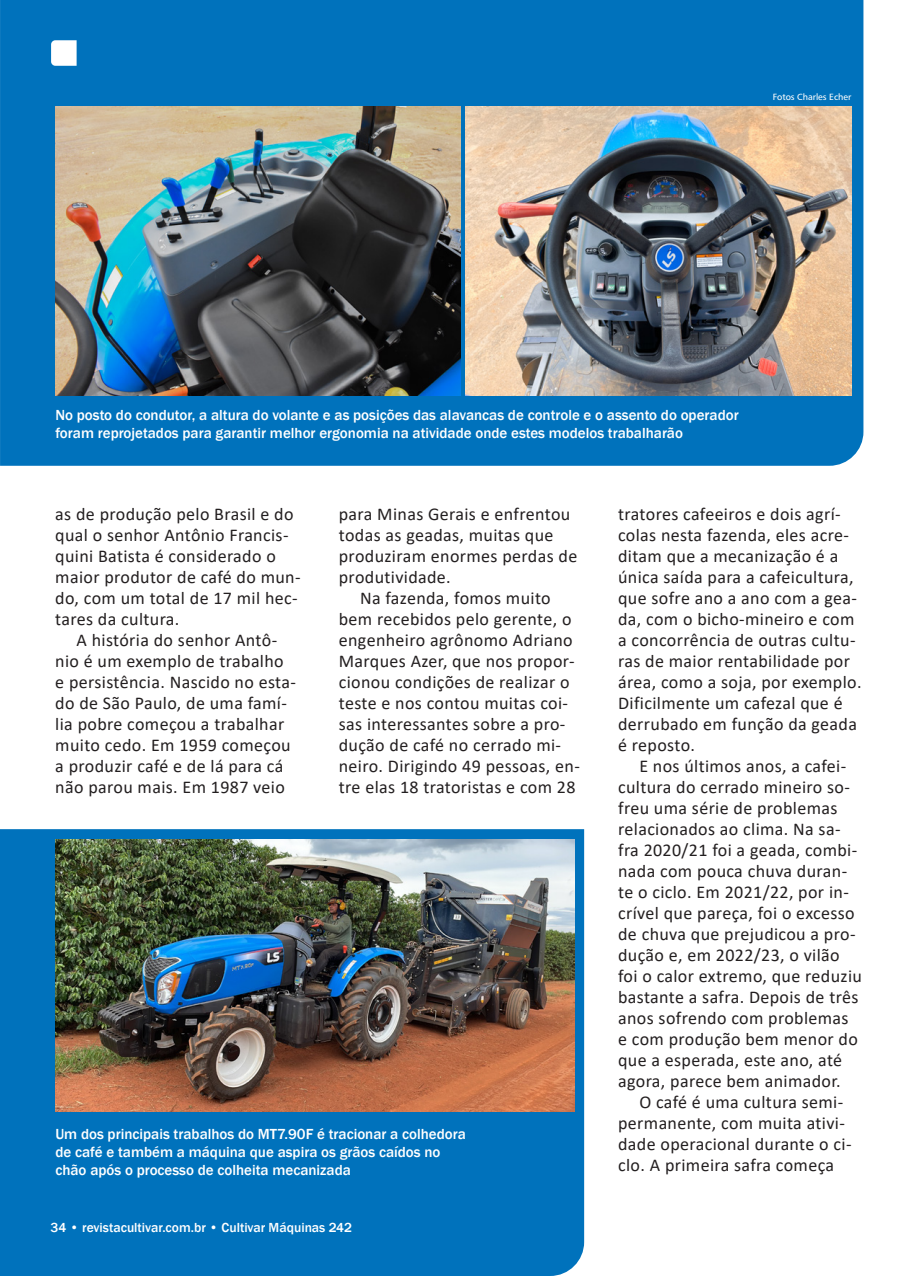
<style>
.page{position:relative;width:906px;height:1276px;background:#fff}
.page>*{position:absolute;margin:0;border:0;box-sizing:border-box;transform-origin:0 0}
.CorpoTEXTO{font:18px/21px "Calibri";letter-spacing:.02em;color:#231f20}
.LEGENDAS_Fotos{font:500 15px/18px "Franklin Gothic";color:#fff}
.Título_2{font:500 13.5px "Franklin Gothic";color:#fff}
.CRÉDITOS_FOTOS{font:9px "Humana 777";color:#fff}
</style>
<div class="page">
<div style="left:0;top:829px;width:584px;height:447px;background:#0072bc"></div>
<div style="left:0;top:0;width:863px;height:466px;background:#0072bc"></div>
<svg style="left:51px;top:40px;width:26px;height:26px"></svg>
<img style="left:55px;top:106px;width:405px;height:289px">
<img style="left:466px;top:106px;width:385px;height:289px">
<img style="left:55px;top:839px;width:519px;height:272px">
<p class="CRÉDITOS_FOTOS" style="left:773px;top:92px;width:80px">Fotos Charles Echer</p>
<p class="LEGENDAS_Fotos" style="left:55px;top:406px;width:685px">No posto do condutor, a altura do volante e as posições das alavancas de controle e o assento do operador foram reprojetados para garantir melhor ergonomia na atividade onde estes modelos trabalharão</p>
<p class="CorpoTEXTO" style="left:55px;top:502px;width:247px">as de produção pelo Brasil e do qual o senhor Antônio Francis&shy;quini Batista é considerado o maior produtor de café do mun&shy;do, com um total de 17 mil hec&shy;tares da cultura.</p>
<p class="CorpoTEXTO" style="left:55px;top:628px;width:242px;text-indent:21px">A história do senhor Antô&shy;nio é um exemplo de trabalho e persistência. Nascido no esta&shy;do de São Paulo, de uma famí&shy;lia pobre começou a trabalhar muito cedo. Em 1959 começou a produzir café e de lá para cá não parou mais. Em 1987 veio</p>
<p class="CorpoTEXTO" style="left:339px;top:502px;width:240px">para Minas Gerais e enfrentou todas as geadas, muitas que produziram enormes perdas de produtividade.</p>
<p class="CorpoTEXTO" style="left:339px;top:586px;width:242px;text-indent:21px">Na fazenda, fomos muito bem recebidos pelo gerente, o engenheiro agrônomo Adriano<br>Marques Azer, que nos propor&shy;cionou condições de realizar o teste e nos contou muitas coi&shy;sas interessantes sobre a pro&shy;dução de café no cerrado mi&shy;neiro. Dirigindo 49 pessoas, en&shy;tre elas 18 tratoristas e com 28</p>
<p class="LEGENDAS_Fotos" style="left:55px;top:1125px;width:412px">Um dos principais trabalhos do MT7.90F é tracionar a colhedora de café e também a máquina que aspira os grãos caídos no chão após o processo de colheita mecanizada</p>
<p class="Título_2" style="left:51px;top:1218px;width:303px">34 • revistacultivar.com.br • Cultivar Máquinas 242</p>
<p class="CorpoTEXTO" style="left:618px;top:502px;width:245px">tratores cafeeiros e dois agrí&shy;colas nesta fazenda, eles acre&shy;ditam que a mecanização é a única saída para a cafeicultura, que sofre ano a ano com a gea&shy;da, com o bicho-mineiro e com a concorrência de outras cultu&shy;ras de maior rentabilidade por área, como a soja, por exemplo.<br>Dificilmente um cafezal que é derrubado em função da geada é reposto.</p>
<p class="CorpoTEXTO" style="left:618px;top:754px;width:245px;text-indent:21px">E nos últimos anos, a cafei&shy;cultura do cerrado mineiro so&shy;freu uma série de problemas relacionados ao clima. Na sa&shy;fra 2020/21 foi a geada, combi&shy;nada com pouca chuva duran&shy;te o ciclo. Em 2021/22, por in&shy;crível que pareça, foi o excesso de chuva que prejudicou a pro&shy;dução e, em 2022/23, o vilão foi o calor extremo, que reduziu bastante a safra. Depois de três anos sofrendo com problemas e com produção bem menor do que a esperada, este ano, até agora, parece bem animador.</p>
<p class="CorpoTEXTO" style="left:618px;top:1090px;width:235px;text-indent:21px">O café é uma cultura semi&shy;permanente, com muita ativi&shy;dade operacional durante o ci&shy;clo. A primeira safra começa</p>
</div>
